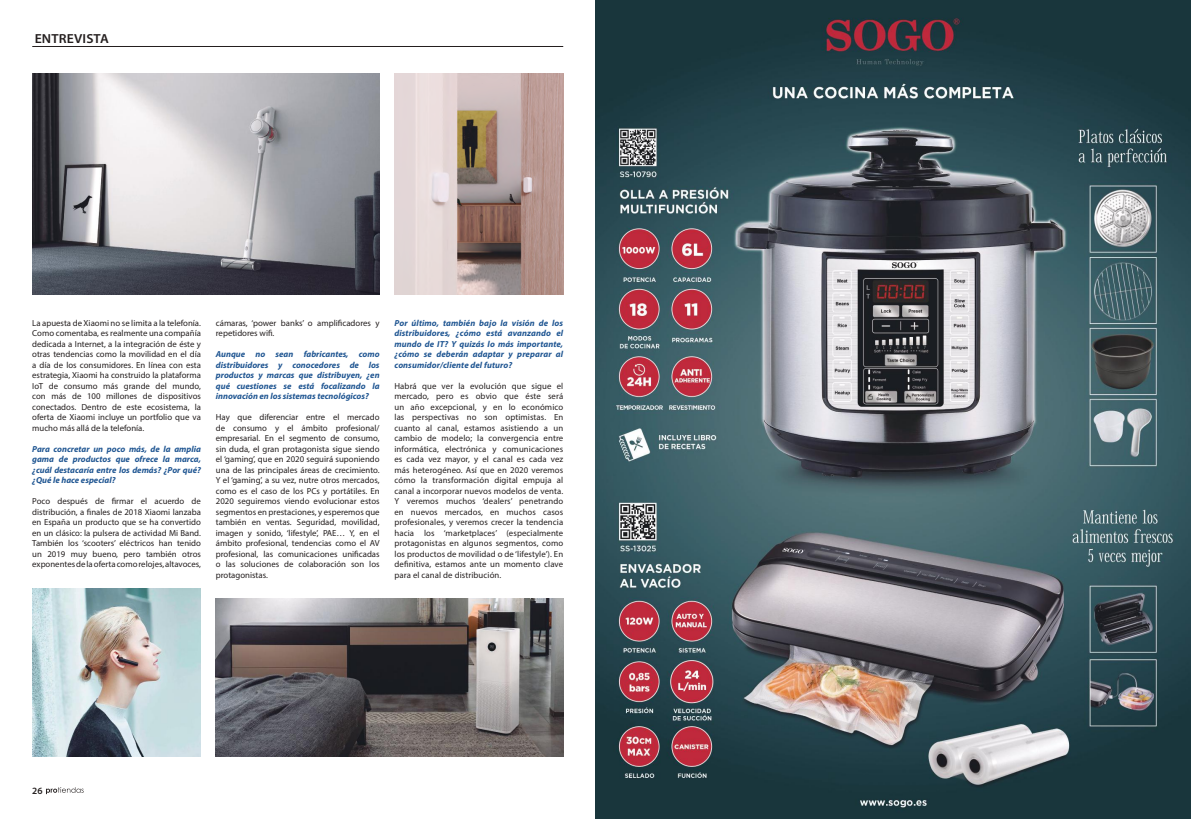
<style>
.page{position:relative;width:1191px;height:819px;background:#fff}
.page>*{position:absolute;margin:0;border:0;box-sizing:border-box;transform-origin:0 0}
.t1{font:600 13.12px "Myriad Pro";letter-spacing:.01em;color:#241f1f;scale:1.05 1}
.t2{font:600 9.62px "Myriad Pro";color:#241f1f}
.t3{font:8.75px/10.5px "Myriad Pro";color:#241f1f;text-align:justify}
.t4{font:italic 700 8.75px/10.5px "Myriad Pro";color:#205692;text-align:justify}
</style>
<div class="page">
<svg style="left:46px;top:787px;width:38px;height:7px"></svg>
<hr style="left:32px;top:46px;width:531px;height:1px;background:#241f1f">
<img style="left:394px;top:74px;width:169px;height:220px">
<img style="left:32px;top:74px;width:347px;height:220px">
<img style="left:595px;top:0;width:596px;height:819px">
<img style="left:216px;top:598px;width:347px;height:158px">
<img style="left:32px;top:588px;width:169px;height:168px">
<h1 class="t1" style="left:35px;top:30px;width:72px">ENTREVISTA</h1>
<p class="t3" style="left:32px;top:317px;width:170px">La apuesta de Xiaomi no se limita a la telefonía.<br>Como comentaba, es realmente una compañía dedicada a Internet, a la integración de éste y otras tendencias como la movilidad en el día a día de los consumidores. En línea con esta estrategia, Xiaomi ha construido la plataforma IoT de consumo más grande del mundo, con más de 100 millones de dispositivos conectados. Dentro de este ecosistema, la oferta de Xiaomi incluye un portfolio que va mucho más allá de la telefonía.</p>
<p class="t4" style="left:32px;top:443px;width:170px">Para concretar un poco más, de la amplia gama de productos que ofrece la marca, ¿cuál destacaría entre los demás? ¿Por qué? ¿Qué le hace especial?</p>
<p class="t3" style="left:32px;top:496px;width:170px">Poco después de firmar el acuerdo de distribución, a finales de 2018 Xiaomi lanzaba en España un producto que se ha convertido en un clásico: la pulsera de actividad Mi Band.<br>También los ‘scooters’ eléctricos han tenido un 2019 muy bueno, pero también otros exponentes de la oferta como relojes, altavoces,</p>
<p class="t3" style="left:216px;top:317px;width:165px">cámaras, ‘power banks’ o amplificadores y repetidores wifi.</p>
<p class="t4" style="left:216px;top:349px;width:165px">Aunque no sean fabricantes, como distribuidores y conocedores de los productos y marcas que distribuyen, ¿en qué cuestiones se está focalizando la innovación en los sistemas tecnológicos?</p>
<p class="t3" style="left:216px;top:412px;width:165px">Hay que diferenciar entre el mercado de consumo y el ámbito profesional/ empresarial. En el segmento de consumo, sin duda, el gran protagonista sigue siendo el ‘gaming’, que en 2020 seguirá suponiendo una de las principales áreas de crecimiento.<br>Y el ‘gaming’, a su vez, nutre otros mercados, como es el caso de los PCs y portátiles. En 2020 seguiremos viendo evolucionar estos segmentos en prestaciones, y esperemos que también en ventas. Seguridad, movilidad, imagen y sonido, ‘lifestyle’, PAE… Y, en el ámbito profesional, tendencias como el AV profesional, las comunicaciones unificadas o las soluciones de colaboración son los protagonistas.</p>
<p class="t4" style="left:394px;top:317px;width:170px">Por último, también bajo la visión de los distribuidores, ¿cómo está avanzando el mundo de IT? Y quizás lo más importante, ¿cómo se deberán adaptar y preparar al consumidor/cliente del futuro?</p>
<p class="t3" style="left:394px;top:380px;width:170px">Habrá que ver la evolución que sigue el mercado, pero es obvio que éste será un año excepcional, y en lo económico las perspectivas no son optimistas. En cuanto al canal, estamos asistiendo a un cambio de modelo; la convergencia entre informática, electrónica y comunicaciones es cada vez mayor, y el canal es cada vez más heterogéneo. Así que en 2020 veremos cómo la transformación digital empuja al canal a incorporar nuevos modelos de venta.<br>Y veremos muchos ‘dealers’ penetrando en nuevos mercados, en muchos casos profesionales, y veremos crecer la tendencia hacia los ‘marketplaces’ (especialmente protagonistas en algunos segmentos, como los productos de movilidad o de ‘lifestyle’). En definitiva, estamos ante un momento clave para el canal de distribución.</p>
<p class="t2" style="left:32px;top:784px;width:12px">26</p>
</div>
